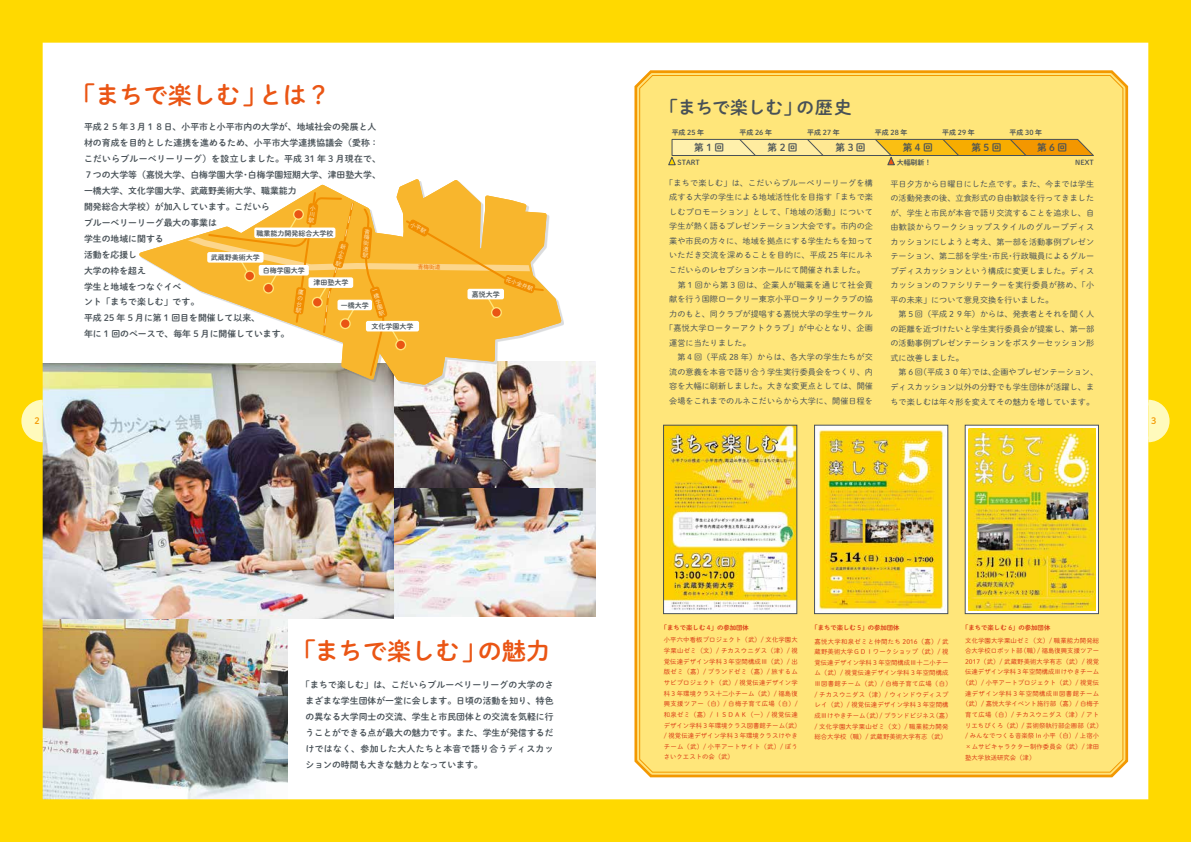
<style>
.page{position:relative;width:1191px;height:842px;background:#fff}
.page>*{position:absolute;margin:0;border:0;box-sizing:border-box;transform-origin:0 0}
.t1{font:24.1px "DNP Shuei M Go Std B";color:#ea5514}
.t2{font:17.7px "DNP Shuei M Go Std B";color:#485157}
.t3{font:9.7px "DNP Shuei M Go Std B";letter-spacing:.25em;color:#485157}
.t4{font:8.9px/15.9px "DNP Shuei M Go Std B";color:#485157}
.t5{font:8.9px "DNP Shuei M Go Std B";color:#f39800}
.t6{font:8.1px/14.5px "DNP Shuei M Go Std L";color:#485157}
.t7{font:8.1px "DNP Shuei M Go Std L";letter-spacing:.02em;color:#485157}
.t8{font:8.1px "DNP Shuei M Go Std L";letter-spacing:.025em;color:#485157}
.t9{font:8.1px "DNP Shuei M Go Std L";letter-spacing:.045em;color:#485157}
.t10{font:7px "DNP Shuei M Go Std B";color:#485157}
.t11{font:6.9px "DNP Shuei M Go Std B";color:#485157}
.t12{font:6.4px/10.6px "DNP Shuei M Go Std L";letter-spacing:.015em;color:#da3915}
.t13{font:6.4px "DNP Shuei M Go Std B";color:#da3915}
.t14{font:6.4px "DNP Shuei M Go Std L";letter-spacing:.035em;color:#da3915}
.t15{font:6.4px "DNP Shuei M Go Std L";letter-spacing:.055em;color:#da3915}
.t16{font:5.9px/5.9px "DNP Shuei M Go Std L";color:#feebbe;text-align:justify}
.t17{font:5.7px "DNP Shuei M Go Std L";color:#feebbe}
.t18{font:5.7px "DNP Shuei M Go Std L";color:#ed6c00}
</style>
<div class="page">
<img style="left:0;top:0;width:1191px;height:842px">
<svg style="left:19px;top:397px;width:29px;height:48px"></svg>
<svg style="left:1142px;top:397px;width:30px;height:48px"></svg>
<svg style="left:176px;top:181px;width:369px;height:196px"></svg>
<h1 class="t1" style="left:71px;top:77px;width:261px">「まちで楽しむ」とは？</h1>
<p class="t4" style="left:84px;top:118px;width:298px">平成２５年３月１８日、小平市と小平市内の大学が、地域社会の発展と人材の育成を目的とした連携を進めるため、小平市大学連携協議会（愛称：こだいらブルーベリーリーグ）を設立しました。平成 31 年 3 月現在で、<br>７つの大学等（嘉悦大学、白梅学園大学・白梅学園短期大学、津田塾大学、一橋大学、文化学園大学、武蔵野美術大学、職業能力<br>開発総合大学校）が加入しています。こだいら<br>ブルーベリーリーグ最大の事業は<br>学生の地域に関する<br>活動を応援し<br>大学の枠を超え<br>学生と地域をつなぐイベ<br>ント「まちで楽しむ」です。<br>平成 25 年 5 月に第 1 回目を開催して以来、<br>年に 1 回のペースで、毎年 5 月に開催しています。</p>
<p class="t16" style="left:364px;top:228px;width:4px;rotate:4deg">青梅街道駅</p>
<p class="t10" style="left:256px;top:228px;width:78px">職業能力開発総合大学校</p>
<p class="t10" style="left:211px;top:252px;width:50px">武蔵野美術大学</p>
<p class="t16" style="left:341px;top:243px;width:5px;rotate:16deg">新小平駅</p>
<p class="t18" style="left:418px;top:263px;width:24px;rotate:1deg">青梅街道</p>
<p class="t10" style="left:263px;top:265px;width:43px">白梅学園大学</p>
<p class="t10" style="left:313px;top:278px;width:36px">津田塾大学</p>
<p class="t10" style="left:341px;top:300px;width:29px">一橋大学</p>
<p class="t16" style="left:298px;top:289px;width:5px;rotate:8deg">鷹の台駅</p>
<p class="t16" style="left:371px;top:288px;width:5px;rotate:-18deg">一橋学園駅</p>
<p class="t10" style="left:371px;top:321px;width:43px">文化学園大学</p>
<p class="t17" style="left:508px;top:275px;width:30px;rotate:20deg">花小金井駅</p>
<p class="t10" style="left:472px;top:289px;width:29px">嘉悦大学</p>
<h2 class="t2" style="left:660px;top:94px;width:193px">「まちで楽しむ」の歴史</h2>
<p class="t11" style="left:671px;top:127px;width:34px">平成 25 年</p>
<p class="t11" style="left:677px;top:157px;width:24px">START</p>
<p class="t11" style="left:896px;top:157px;width:36px">大幅刷新！</p>
<p class="t11" style="left:739px;top:127px;width:34px">平成 26 年</p>
<p class="t11" style="left:807px;top:127px;width:34px">平成 27 年</p>
<p class="t11" style="left:875px;top:127px;width:34px">平成 28 年</p>
<p class="t11" style="left:942px;top:127px;width:34px">平成 29 年</p>
<p class="t11" style="left:1009px;top:127px;width:34px">平成 30 年</p>
<p class="t3" style="left:694px;top:140px;width:32px">第1回</p>
<p class="t3" style="left:767px;top:140px;width:32px">第2回</p>
<p class="t3" style="left:835px;top:140px;width:32px">第3回</p>
<p class="t3" style="left:902px;top:140px;width:32px">第4回</p>
<p class="t3" style="left:971px;top:140px;width:32px">第5回</p>
<p class="t3" style="left:1037px;top:140px;width:32px">第6回</p>
<p class="t11" style="left:1075px;top:157px;width:20px">NEXT</p>
<p class="t7" style="left:665px;top:177px;width:209px">「まちで楽しむ」は、こだいらブルーベリーリーグを構</p>
<p class="t6" style="left:669px;top:190px;width:205px">成する大学の学生による地域活性化を目指す「まちで楽</p>
<p class="t8" style="left:669px;top:206px;width:205px">しむプロモーション」として、「地域の活動」について</p>
<p class="t6" style="left:669px;top:219px;width:205px">学生が熱く語るプレゼンテーション大会です。市内の企</p>
<p class="t6" style="left:669px;top:233px;width:205px">業や市民の方々に、地域を拠点にする学生たちを知って</p>
<p class="t6" style="left:669px;top:248px;width:205px">いただき交流を深めることを目的に、平成 25 年にルネ</p>
<p class="t6" style="left:669px;top:262px;width:197px">こだいらのレセプションホールにて開催されました。</p>
<p class="t9" style="left:669px;top:279px;width:205px">　第１回から第 3 回は、企業人が職業を通じて社会貢</p>
<p class="t6" style="left:669px;top:291px;width:205px">献を行う国際ロータリー東京小平ロータリークラブの協</p>
<p class="t6" style="left:669px;top:306px;width:205px">力のもと、同クラブが提唱する嘉悦大学の学生サークル</p>
<p class="t7" style="left:665px;top:322px;width:209px">「嘉悦大学ローターアクトクラブ」が中心となり、企画</p>
<p class="t6" style="left:669px;top:335px;width:83px">運営に当たりました。</p>
<p class="t6" style="left:669px;top:350px;width:205px">　第４回（平成 28 年）からは、各大学の学生たちが交</p>
<p class="t6" style="left:669px;top:364px;width:205px">流の意義を本音で語り合う学生実行委員会をつくり、内</p>
<p class="t6" style="left:669px;top:379px;width:205px">容を大幅に刷新しました。大きな変更点としては、開催</p>
<p class="t6" style="left:669px;top:393px;width:205px">会場をこれまでのルネこだいらから大学に、開催日程を</p>
<p class="t6" style="left:890px;top:176px;width:209px">平日夕方から日曜日にした点です。また、今までは学生の活動発表の後、立食形式の自由歓談を行ってきましたが、学生と市民が本音で語り交流することを追求し、自由歓談からワークショップスタイルのグループディスカッションにしようと考え、第一部を活動事例プレゼンテーション、第二部を学生・市民・行政職員によるグループディスカッションという構成に変更しました。ディスカッションのファシリテーターを実行委員が務め、「小平の未来」について意見交換を行いました。<br>　第５回（平成２９年）からは、発表者とそれを聞く人の距離を近づけたいと学生実行委員会が提案し、第一部の活動事例プレゼンテーションをポスターセッション形式に改善しました。<br>　第６回（平成３０年）では、企画やプレゼンテーション、ディスカッション以外の分野でも学生団体が活躍し、まちで楽しむは年々形を変えてその魅力を増しています。</p>
<p class="t5" style="left:34px;top:414px;width:7px">2</p>
<p class="t5" style="left:1151px;top:414px;width:7px">3</p>
<h1 class="t1" style="left:292px;top:633px;width:259px">「まちで楽しむ」の魅力</h1>
<p class="t4" style="left:305px;top:677px;width:250px;text-align:justify;text-indent:-4px">「まちで楽しむ」は、こだいらブルーベリーリーグの大学のさまざまな学生団体が一堂に会します。日頃の活動を知り、特色の異なる大学同士の交流、学生と市民団体との交流を気軽に行うことができる点が最大の魅力です。また、学生が発信するだけではなく、参加した大人たちと本音で語り合うディスカッションの時間も大きな魅力となっています。</p>
<p class="t13" style="left:660px;top:623px;width:90px">「まちで楽しむ 4」の参加団体</p>
<p class="t13" style="left:811px;top:623px;width:90px">「まちで楽しむ 5」の参加団体</p>
<p class="t13" style="left:962px;top:623px;width:90px">「まちで楽しむ 6」の参加団体</p>
<p class="t12" style="left:664px;top:634px;width:139px">小平六中看板プロジェクト（武）/ 文化学園大学栗山ゼミ（文）/ チカスウニダス（津）/ 視覚伝達デザイン学科３年空間構成Ⅲ（武）/ 出版ゼミ（嘉）/ ブランドゼミ（嘉）/ 旅するムサビプロジェクト（武）/ 視覚伝達デザイン学科３年環境クラス十二小チーム（武）/ 福島復興支援ツアー（白）/ 白梅子育て広場（白）/和泉ゼミ（嘉）/ ＩＳＤＡＫ（一）/ 視覚伝達デザイン学科３年環境クラス図書館チーム（武）/ 視覚伝達デザイン学科３年環境クラスけやきチーム（武）/ 小平アートサイト（武）/ ぼうさいクエストの会（武）</p>
<p class="t12" style="left:814px;top:636px;width:139px">嘉悦大学和泉ゼミと仲間たち 2016（嘉）/ 武蔵野美術大学ＧＤＩワークショップ（武）/ 視覚伝達デザイン学科３年空間構成Ⅲ十二小チーム（武）/ 視覚伝達デザイン学科３年空間構成<br>Ⅲ図書館チーム（武）/ 白梅子育て広場（白）/ チカスウニダス（津）/ ウィンドウディスプレイ（武）/ 視覚伝達デザイン学科３年空間構成Ⅲけやきチーム（武）/ ブランドビジネス（嘉）/ 文化学園大学栗山ゼミ（文）/ 職業能力開発総合大学校（職）/ 武蔵野美術大学有志（武）</p>
<p class="t12" style="left:965px;top:635px;width:135px">文化学園大学栗山ゼミ（文）/ 職業能力開発総</p>
<p class="t12" style="left:965px;top:645px;width:135px">合大学校ロボット部（職）/ 福島復興支援ツアー</p>
<p class="t12" style="left:965px;top:656px;width:135px">2017（武）/ 武蔵野美術大学有志（武）/ 視覚</p>
<p class="t12" style="left:965px;top:666px;width:135px">伝達デザイン学科３年空間構成Ⅲけやきチーム</p>
<p class="t12" style="left:962px;top:677px;width:139px">（武）/ 小平アートプロジェクト（武）/ 視覚伝</p>
<p class="t15" style="left:965px;top:689px;width:135px">達デザイン学科３年空間構成Ⅲ図書館チーム</p>
<p class="t12" style="left:962px;top:698px;width:139px">（武）/ 嘉悦大学イベント施行部（嘉）/ 白梅子</p>
<p class="t14" style="left:965px;top:710px;width:135px">育て広場（白）/ チカスウニダス（津）/ アト</p>
<p class="t12" style="left:965px;top:720px;width:139px">リエちびくろ（武）/ 芸術祭執行部企画部（武）</p>
<p class="t12" style="left:965px;top:730px;width:135px">/ みんなでつくる音楽祭 In 小平（白）/ 上宿小</p>
<p class="t12" style="left:965px;top:741px;width:135px">×ムサビキャラクター制作委員会（武）/ 津田</p>
<p class="t12" style="left:965px;top:751px;width:72px">塾大学放送研究会（津）</p>
</div>
